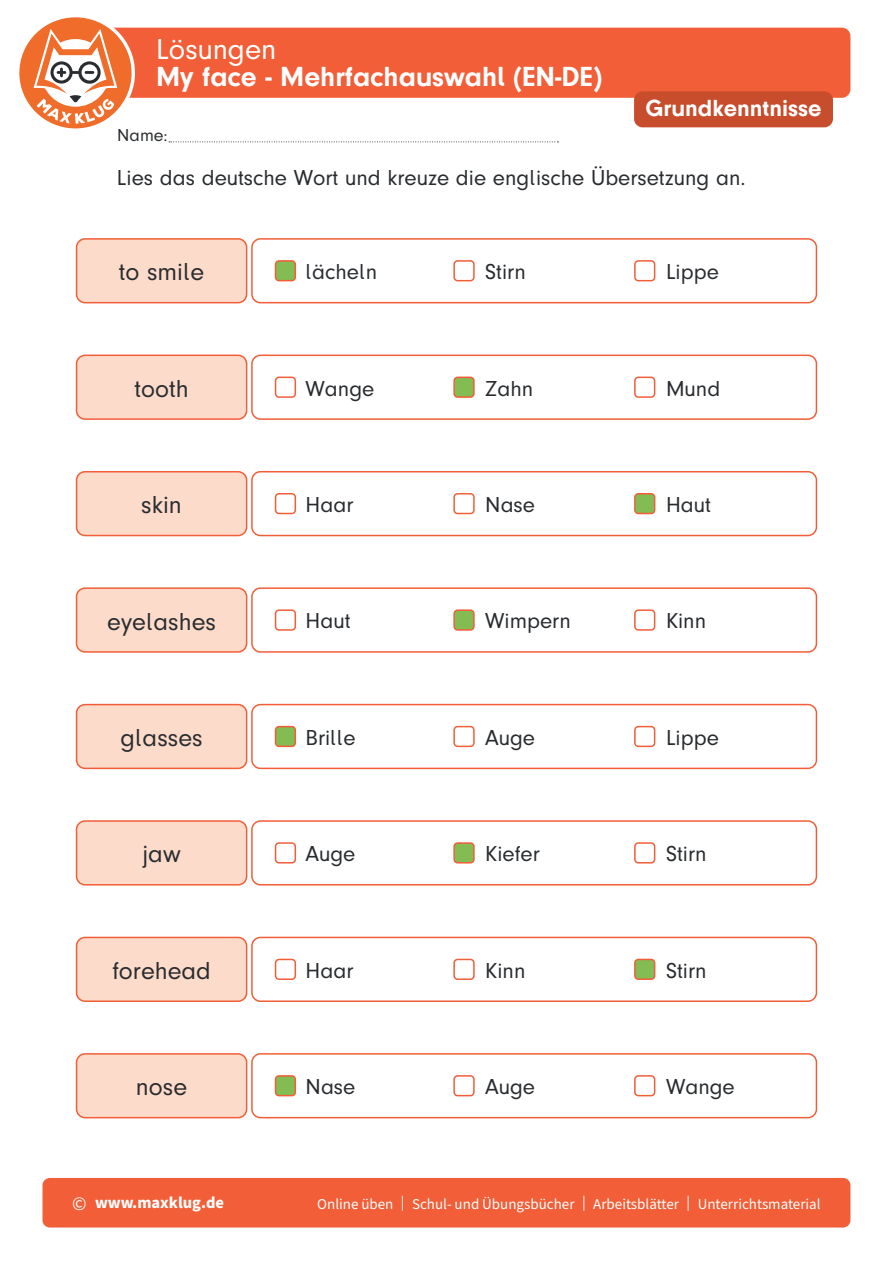
<style>
.page{position:relative;width:893px;height:1263px;background:#fff}
.page>*{position:absolute;margin:0;border:0;box-sizing:border-box;transform-origin:0 0}
.t1{font:30px "Mk Druckschrift N";color:#fff}
.t2{font:700 28.5px "Mk Druckschrift N";color:#fff}
.t3{font:25.5px "Mk Druckschrift N";color:#292c2f}
.t4{font:700 24px "Mk Druckschrift N";color:#fff}
.t5{font:22.5px "Mk Druckschrift N";color:#292c2f}
.t6{font:18px "Mk Druckschrift N";color:#292c2f}
.t7{font:700 16.5px "Source Sans Pro";color:#fff}
.t8{font:15px "Source Sans Pro";color:#fff}
.s1{font-weight:400;font-size:19.5px}
</style>
<div class="page">
<div style="left:75px;top:28px;width:775px;height:70px;background:#f15e37;border-radius:9px"></div>
<svg style="left:169px;top:141px;width:389px;height:1px"></svg>
<svg style="left:19px;top:17px;width:116px;height:112px"></svg>
<div style="left:43px;top:1178px;width:807px;height:49px;background:#f15e37;border-radius:7px"></div>
<div style="left:634px;top:91px;width:199px;height:36px;background:#c74d2c;border-radius:9px"></div>
<div style="left:251px;top:1053px;width:566px;height:65px;border:2px solid #f15e37;border-radius:9px"></div>
<div style="left:77px;top:1054px;width:170px;height:64px;background:#fddbca;border-radius:9px"></div>
<div style="left:76px;top:1053px;width:171px;height:65px;border:2px solid #f15e37;border-radius:9px"></div>
<div style="left:634px;top:1075px;width:21px;height:21px;border:2px solid #f15e37;border-radius:4px"></div>
<div style="left:453px;top:1075px;width:22px;height:21px;border:2px solid #f15e37;border-radius:4px"></div>
<div style="left:276px;top:1076px;width:19px;height:20px;background:#83bc53;border-radius:4px"></div>
<div style="left:275px;top:1075px;width:21px;height:21px;border:2px solid #f15e37;border-radius:4px"></div>
<div style="left:635px;top:959px;width:20px;height:20px;background:#83bc53;border-radius:4px"></div>
<div style="left:634px;top:959px;width:21px;height:21px;border:2px solid #f15e37;border-radius:4px"></div>
<div style="left:453px;top:959px;width:22px;height:21px;border:2px solid #f15e37;border-radius:4px"></div>
<div style="left:275px;top:959px;width:21px;height:21px;border:2px solid #f15e37;border-radius:4px"></div>
<div style="left:634px;top:842px;width:21px;height:21px;border:2px solid #f15e37;border-radius:4px"></div>
<div style="left:454px;top:843px;width:20px;height:20px;background:#83bc53;border-radius:4px"></div>
<div style="left:453px;top:842px;width:22px;height:21px;border:2px solid #f15e37;border-radius:4px"></div>
<div style="left:275px;top:842px;width:21px;height:21px;border:2px solid #f15e37;border-radius:4px"></div>
<div style="left:634px;top:726px;width:21px;height:21px;border:2px solid #f15e37;border-radius:4px"></div>
<div style="left:453px;top:726px;width:22px;height:21px;border:2px solid #f15e37;border-radius:4px"></div>
<div style="left:276px;top:727px;width:19px;height:19px;background:#83bc53;border-radius:4px"></div>
<div style="left:275px;top:726px;width:21px;height:21px;border:2px solid #f15e37;border-radius:4px"></div>
<div style="left:634px;top:609px;width:21px;height:22px;border:2px solid #f15e37;border-radius:4px"></div>
<div style="left:454px;top:610px;width:20px;height:20px;background:#83bc53;border-radius:4px"></div>
<div style="left:453px;top:609px;width:22px;height:22px;border:2px solid #f15e37;border-radius:4px"></div>
<div style="left:275px;top:609px;width:21px;height:22px;border:2px solid #f15e37;border-radius:4px"></div>
<div style="left:635px;top:494px;width:20px;height:19px;background:#83bc53;border-radius:4px"></div>
<div style="left:634px;top:493px;width:21px;height:21px;border:2px solid #f15e37;border-radius:4px"></div>
<div style="left:453px;top:493px;width:22px;height:21px;border:2px solid #f15e37;border-radius:4px"></div>
<div style="left:275px;top:493px;width:21px;height:21px;border:2px solid #f15e37;border-radius:4px"></div>
<div style="left:634px;top:377px;width:21px;height:21px;border:2px solid #f15e37;border-radius:4px"></div>
<div style="left:454px;top:377px;width:20px;height:20px;background:#83bc53;border-radius:4px"></div>
<div style="left:453px;top:377px;width:22px;height:21px;border:2px solid #f15e37;border-radius:4px"></div>
<div style="left:275px;top:377px;width:21px;height:21px;border:2px solid #f15e37;border-radius:4px"></div>
<div style="left:276px;top:261px;width:19px;height:20px;background:#83bc53;border-radius:4px"></div>
<div style="left:275px;top:260px;width:21px;height:21px;border:2px solid #f15e37;border-radius:4px"></div>
<div style="left:453px;top:260px;width:22px;height:21px;border:2px solid #f15e37;border-radius:4px"></div>
<div style="left:634px;top:260px;width:21px;height:21px;border:2px solid #f15e37;border-radius:4px"></div>
<div style="left:251px;top:937px;width:566px;height:65px;border:2px solid #f15e37;border-radius:9px"></div>
<div style="left:77px;top:937px;width:170px;height:64px;background:#fddbca;border-radius:9px"></div>
<div style="left:76px;top:937px;width:171px;height:65px;border:2px solid #f15e37;border-radius:9px"></div>
<div style="left:251px;top:820px;width:566px;height:65px;border:2px solid #f15e37;border-radius:9px"></div>
<div style="left:77px;top:821px;width:170px;height:64px;background:#fddbca;border-radius:9px"></div>
<div style="left:76px;top:820px;width:171px;height:65px;border:2px solid #f15e37;border-radius:9px"></div>
<div style="left:251px;top:704px;width:566px;height:65px;border:2px solid #f15e37;border-radius:9px"></div>
<div style="left:77px;top:705px;width:170px;height:63px;background:#fddbca;border-radius:9px"></div>
<div style="left:76px;top:704px;width:171px;height:65px;border:2px solid #f15e37;border-radius:9px"></div>
<div style="left:251px;top:587px;width:566px;height:66px;border:2px solid #f15e37;border-radius:9px"></div>
<div style="left:77px;top:588px;width:170px;height:64px;background:#fddbca;border-radius:9px"></div>
<div style="left:76px;top:587px;width:171px;height:66px;border:2px solid #f15e37;border-radius:9px"></div>
<div style="left:251px;top:471px;width:566px;height:65px;border:2px solid #f15e37;border-radius:9px"></div>
<div style="left:77px;top:472px;width:170px;height:63px;background:#fddbca;border-radius:9px"></div>
<div style="left:76px;top:471px;width:171px;height:65px;border:2px solid #f15e37;border-radius:9px"></div>
<div style="left:251px;top:355px;width:566px;height:65px;border:2px solid #f15e37;border-radius:9px"></div>
<div style="left:77px;top:355px;width:170px;height:64px;background:#fddbca;border-radius:9px"></div>
<div style="left:76px;top:355px;width:171px;height:65px;border:2px solid #f15e37;border-radius:9px"></div>
<div style="left:251px;top:238px;width:566px;height:65px;border:2px solid #f15e37;border-radius:9px"></div>
<div style="left:77px;top:239px;width:170px;height:64px;background:#fddbca;border-radius:9px"></div>
<div style="left:76px;top:238px;width:171px;height:65px;border:2px solid #f15e37;border-radius:9px"></div>
<h1 class="t1" style="left:156px;top:33px;width:122px">Lösungen</h1>
<p class="t2" style="left:156px;top:61px;width:448px">My face - Mehrfachauswahl (EN-DE)</p>
<p class="t6" style="left:117px;top:125px;width:52px">Name:</p>
<p class="t4" style="left:645px;top:95px;width:178px">Grundkenntnisse</p>
<p class="t5" style="left:117px;top:165px;width:630px">Lies das deutsche Wort und kreuze die englische Übersetzung an.</p>
<p class="t3" style="left:119px;top:258px;width:87px">to smile</p>
<p class="t5" style="left:306px;top:260px;width:73px">lächeln</p>
<p class="t5" style="left:485px;top:260px;width:42px">Stirn</p>
<p class="t5" style="left:666px;top:260px;width:54px">Lippe</p>
<p class="t3" style="left:135px;top:374px;width:56px">tooth</p>
<p class="t5" style="left:306px;top:376px;width:70px">Wange</p>
<p class="t5" style="left:485px;top:376px;width:49px">Zahn</p>
<p class="t5" style="left:666px;top:376px;width:56px">Mund</p>
<p class="t3" style="left:141px;top:491px;width:42px">skin</p>
<p class="t5" style="left:306px;top:492px;width:49px">Haar</p>
<p class="t5" style="left:485px;top:492px;width:51px">Nase</p>
<p class="t5" style="left:666px;top:492px;width:46px">Haut</p>
<p class="t3" style="left:107px;top:607px;width:110px">eyelashes</p>
<p class="t5" style="left:306px;top:609px;width:46px">Haut</p>
<p class="t5" style="left:485px;top:609px;width:87px">Wimpern</p>
<p class="t5" style="left:666px;top:609px;width:42px">Kinn</p>
<p class="t3" style="left:121px;top:724px;width:83px">glasses</p>
<p class="t5" style="left:306px;top:725px;width:52px">Brille</p>
<p class="t5" style="left:485px;top:725px;width:51px">Auge</p>
<p class="t5" style="left:666px;top:725px;width:54px">Lippe</p>
<p class="t3" style="left:142px;top:840px;width:40px">jaw</p>
<p class="t5" style="left:306px;top:842px;width:51px">Auge</p>
<p class="t5" style="left:485px;top:842px;width:56px">Kiefer</p>
<p class="t5" style="left:666px;top:842px;width:42px">Stirn</p>
<p class="t3" style="left:112px;top:957px;width:100px">forehead</p>
<p class="t5" style="left:306px;top:958px;width:49px">Haar</p>
<p class="t5" style="left:485px;top:958px;width:42px">Kinn</p>
<p class="t5" style="left:666px;top:958px;width:42px">Stirn</p>
<p class="t3" style="left:136px;top:1073px;width:53px">nose</p>
<p class="t5" style="left:306px;top:1074px;width:51px">Nase</p>
<p class="t5" style="left:485px;top:1074px;width:51px">Auge</p>
<p class="t5" style="left:666px;top:1074px;width:70px">Wange</p>
<p class="t7" style="left:72px;top:1191px;width:153px"><span class="s1">©</span> www.maxklug.de</p>
<p class="t8" style="left:317px;top:1193px;width:505px">Online üben | Schul- und Übungsbücher | Arbeitsblätter | Unterrichtsmaterial</p>
</div>
